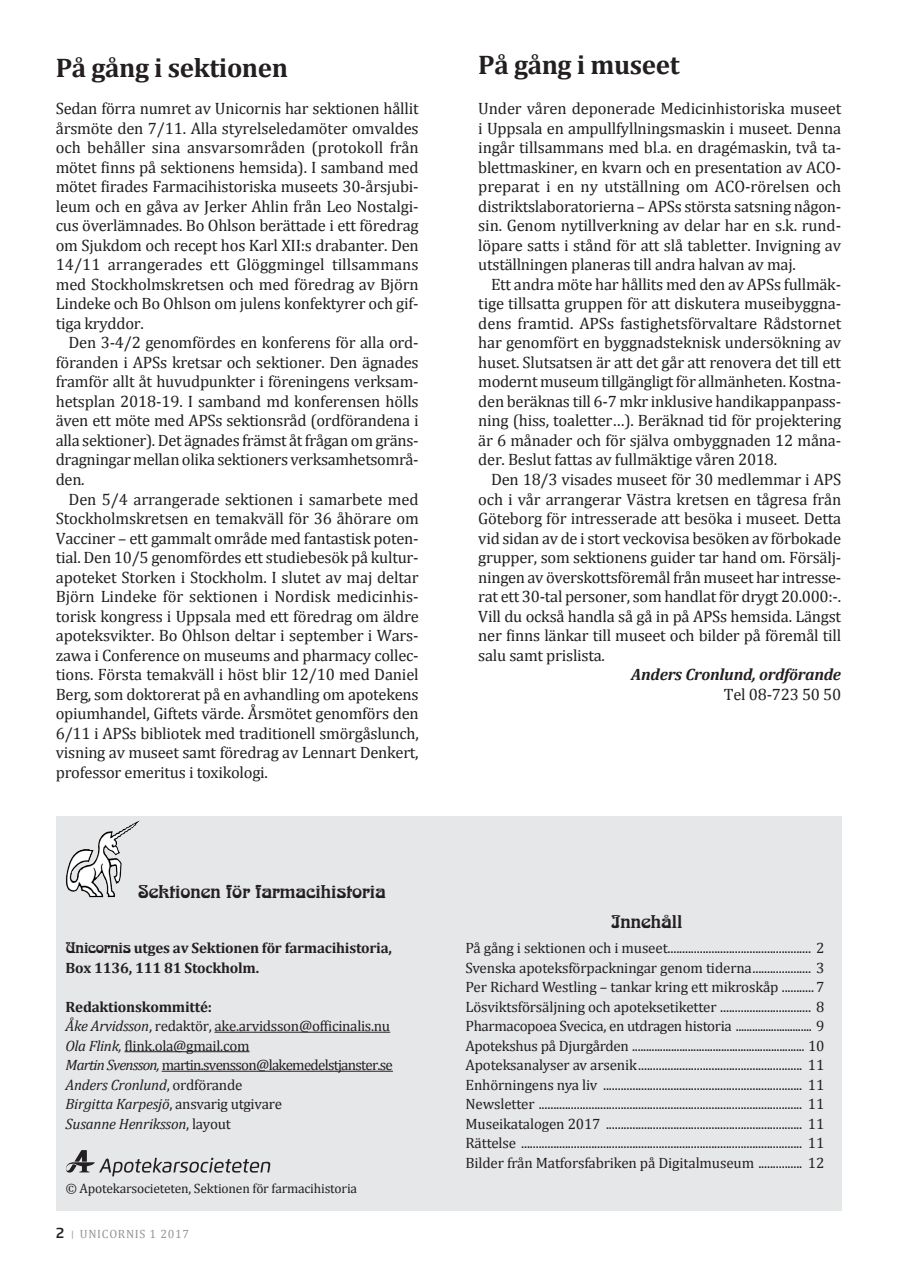
<style>
.page{position:relative;width:897px;height:1267px;background:#fff}
.page>*{position:absolute;margin:0;border:0;box-sizing:border-box;transform-origin:0 0}
.Rubrik{font:700 27px "Cambria";letter-spacing:-.015em;color:#231f20}
.t1{font:18px "Arnold Boecklin";color:#231f20}
.Bröd_med_indrag{font:16.5px/19.5px "Cambria";letter-spacing:-.015em;color:#231f20;text-align:justify}
.Bröd_utan_indrag{font:16.5px/19.5px "Cambria";letter-spacing:-.015em;color:#231f20;text-align:justify}
.Författare{font:italic 700 16.5px "Cambria";letter-spacing:-.015em;color:#231f20}
.Bröd_utan_indrag-2{font:15px "Cambria";letter-spacing:-.01em;color:#231f20}
.Bröd_utan_indrag-3{font:700 15px "Cambria";letter-spacing:-.015em;color:#231f20}
.Bröd_utan_indrag-4{font:15px "Cambria";letter-spacing:-.05em;color:#231f20}
.Bröd_utan_indrag-5{font:italic 15px "Cambria";letter-spacing:-.015em;color:#231f20}
.Bröd_utan_indrag-6{font:13.5px "Cambria";letter-spacing:-.015em;color:#231f20}
.t2{font:12px "Cambria";letter-spacing:.06em;color:#939598}
.s1{font-family:"Arnold Boecklin";font-weight:400}
.s2{font-style:italic}
.s3{font-style:normal}
.s4{font-family:"Flexo";font-weight:600;font-size:15px;color:#231f20}
.s5{font-size:9px}
</style>
<div class="page">
<div style="left:56px;top:816px;width:785px;height:395px;background:#e6e7e9"></div>
<hr style="left:214px;top:1031px;width:176px;height:1px;background:#231f20">
<hr style="left:124px;top:1051px;width:125px;height:1px;background:#231f20">
<hr style="left:162px;top:1070px;width:231px;height:1px;background:#231f20">
<img style="left:66px;top:820px;width:74px;height:77px">
<svg style="left:66px;top:1150px;width:204px;height:26px"></svg>
<p class="Rubrik" style="left:56px;top:48px;width:234px">På gång i sektionen</p>
<p class="Bröd_utan_indrag" style="left:56px;top:99px;width:364px">Sedan förra numret av Unicornis har sektionen hållit årsmöte den 7/11. Alla styrelseledamöter omvaldes och behåller sina ansvarsområden (protokoll från mötet finns på sektionens hemsida). I samband med mötet firades Farmacihistoriska museets 30-årsjubi&shy;leum och en gåva av Jerker Ahlin från Leo Nostalgi&shy;cus överlämnades. Bo Ohlson berättade i ett föredrag om Sjukdom och recept hos Karl XII:s drabanter. Den 14/11 arrangerades ett Glöggmingel tillsammans med Stockholmskretsen och med föredrag av Björn Lindeke och Bo Ohlson om julens konfektyrer och gif&shy;tiga kryddor.</p>
<p class="Bröd_med_indrag" style="left:56px;top:333px;width:364px;text-indent:13px">Den 3-4/2 genomfördes en konferens för alla ord&shy;föranden i APSs kretsar och sektioner. Den ägnades framför allt åt huvudpunkter i föreningens verksam&shy;hetsplan 2018-19. I samband md konferensen hölls även ett möte med APSs sektionsråd (ordförandena i alla sektioner). Det ägnades främst åt frågan om gräns&shy;dragningar mellan olika sektioners verksamhetsområ&shy;den.</p>
<p class="Bröd_med_indrag" style="left:56px;top:489px;width:364px;text-indent:13px">Den 5/4 arrangerade sektionen i samarbete med Stockholmskretsen en temakväll för 36 åhörare om Vacciner – ett gammalt område med fantastisk poten&shy;tial. Den 10/5 genomfördes ett studiebesök på kultur&shy;apoteket Storken i Stockholm. I slutet av maj deltar Björn Lindeke för sektionen i Nordisk medicinhis&shy;torisk kongress i Uppsala med ett föredrag om äldre apoteksvikter. Bo Ohlson deltar i september i Wars&shy;zawa i Conference on museums and pharmacy collec&shy;tions. Första temakväll i höst blir 12/10 med Daniel Berg, som doktorerat på en avhandling om apotekens opiumhandel, Giftets värde. Årsmötet genomförs den 6/11 i APSs bibliotek med traditionell smörgåslunch, visning av museet samt föredrag av Lennart Denkert, professor emeritus i toxikologi.</p>
<p class="t1" style="left:138px;top:881px;width:249px">Sektionen för farmacihistoria</p>
<p class="Bröd_utan_indrag-3" style="left:66px;top:937px;width:328px"><span class="s1">Unicornis</span> utges av Sektionen för farmacihistoria,</p>
<p class="Bröd_utan_indrag-3" style="left:66px;top:957px;width:195px">Box 1136, 111 81 Stockholm.</p>
<p class="Bröd_utan_indrag-3" style="left:66px;top:996px;width:148px">Redaktionskommitté:</p>
<p class="Bröd_utan_indrag-2" style="left:66px;top:1017px;width:326px"><span class="s2">Åke Arvidsson</span>, redaktör, ake.arvidsson@officinalis.nu</p>
<p class="Bröd_utan_indrag-2" style="left:66px;top:1036px;width:185px"><span class="s2">Ola Flink,</span> flink.ola@gmail.com</p>
<p class="Bröd_utan_indrag-4" style="left:66px;top:1056px;width:329px"><span class="s2">Martin Svensson,</span> martin.svensson@lakemedelstjanster.se</p>
<p class="Bröd_utan_indrag-5" style="left:66px;top:1074px;width:178px">Anders Cronlund<span class="s3">, ordförande</span></p>
<p class="Bröd_utan_indrag-2" style="left:66px;top:1095px;width:218px"><span class="s2">Birgitta Karpesjö</span>, ansvarig utgivare</p>
<p class="Bröd_utan_indrag-5" style="left:66px;top:1113px;width:167px">Susanne Henriksson<span class="s3">, layout</span></p>
<p class="Bröd_utan_indrag-6" style="left:66px;top:1180px;width:293px"><span class="s2">©</span> Apotekarsocieteten, Sektionen för farmacihistoria</p>
<p class="t2" style="left:56px;top:1226px;width:135px"><span class="s4">2</span> <span class="s5">|</span> UNICORNIS 1 2017</p>
<p class="Rubrik" style="left:478px;top:45px;width:203px">På gång i museet</p>
<p class="Bröd_utan_indrag" style="left:478px;top:99px;width:364px">Under våren deponerade Medicinhistoriska museet i Uppsala en ampullfyllningsmaskin i museet. Denna ingår tillsammans med bl.a. en dragémaskin, två ta&shy;blettmaskiner, en kvarn och en presentation av ACO&shy;preparat i en ny utställning om ACO-rörelsen och distriktslaboratorierna – APSs största satsning någon&shy;sin. Genom nytillverkning av delar har en s.k. rund&shy;löpare satts i stånd för att slå tabletter. Invigning av utställningen planeras till andra halvan av maj.</p>
<p class="Bröd_med_indrag" style="left:478px;top:274px;width:364px;text-indent:13px">Ett andra möte har hållits med den av APSs fullmäk&shy;tige tillsatta gruppen för att diskutera museibyggna&shy;dens framtid. APSs fastighetsförvaltare Rådstornet har genomfört en byggnadsteknisk undersökning av huset. Slutsatsen är att det går att renovera det till ett modernt museum tillgängligt för allmänheten. Kostna&shy;den beräknas till 6-7 mkr inklusive handikappanpass&shy;ning (hiss, toaletter…). Beräknad tid för projektering är 6 månader och för själva ombyggnaden 12 måna&shy;der. Beslut fattas av fullmäktige våren 2018.</p>
<p class="Bröd_med_indrag" style="left:478px;top:469px;width:364px;text-indent:13px">Den 18/3 visades museet för 30 medlemmar i APS och i vår arrangerar Västra kretsen en tågresa från Göteborg för intresserade att besöka i museet. Detta vid sidan av de i stort veckovisa besöken av förbokade grupper, som sektionens guider tar hand om. Försälj&shy;ningen av överskottsföremål från museet har intresse&shy;rat ett 30-tal personer, som handlat för drygt 20.000:-.<br>Vill du också handla så gå in på APSs hemsida. Längst ner finns länkar till museet och bilder på föremål till salu samt prislista.</p>
<p class="Författare" style="left:631px;top:662px;width:211px">Anders Cronlund, ordförande</p>
<p class="Bröd_utan_indrag" style="left:723px;top:684px;width:119px">Tel 08-723 50 50</p>
<p class="t1" style="left:611px;top:911px;width:72px">Innehåll</p>
<p class="Bröd_utan_indrag-2" style="left:465px;top:939px;width:360px">På gång i sektionen och i museet................................................. 2</p>
<p class="Bröd_utan_indrag-2" style="left:465px;top:958px;width:360px">Svenska apoteksförpackningar genom tiderna.................... 3</p>
<p class="Bröd_utan_indrag-2" style="left:465px;top:978px;width:360px">Per Richard Westling – tankar kring ett mikroskåp ...........7</p>
<p class="Bröd_utan_indrag-2" style="left:465px;top:997px;width:360px">Lösviktsförsäljning och apoteksetiketter ............................... 8</p>
<p class="Bröd_utan_indrag-2" style="left:465px;top:1017px;width:360px">Pharmacopoea Svecica, en utdragen historia ............................ 9</p>
<p class="Bröd_utan_indrag-2" style="left:465px;top:1036px;width:360px">Apotekshus på Djurgården .............................................................. 10</p>
<p class="Bröd_utan_indrag-2" style="left:465px;top:1056px;width:360px">Apoteksanalyser av arsenik........................................................ 11</p>
<p class="Bröd_utan_indrag-2" style="left:465px;top:1075px;width:360px">Enhörningens nya liv .................................................................... 11</p>
<p class="Bröd_utan_indrag-2" style="left:465px;top:1095px;width:360px">Newsletter .......................................................................................... 11</p>
<p class="Bröd_utan_indrag-2" style="left:465px;top:1114px;width:360px">Museikatalogen 2017 ................................................................... 11</p>
<p class="Bröd_utan_indrag-2" style="left:465px;top:1134px;width:360px">Rättelse ................................................................................................ 11</p>
<p class="Bröd_utan_indrag-2" style="left:465px;top:1153px;width:360px">Bilder från Matforsfabriken på Digitalmuseum ............... 12</p>
</div>
